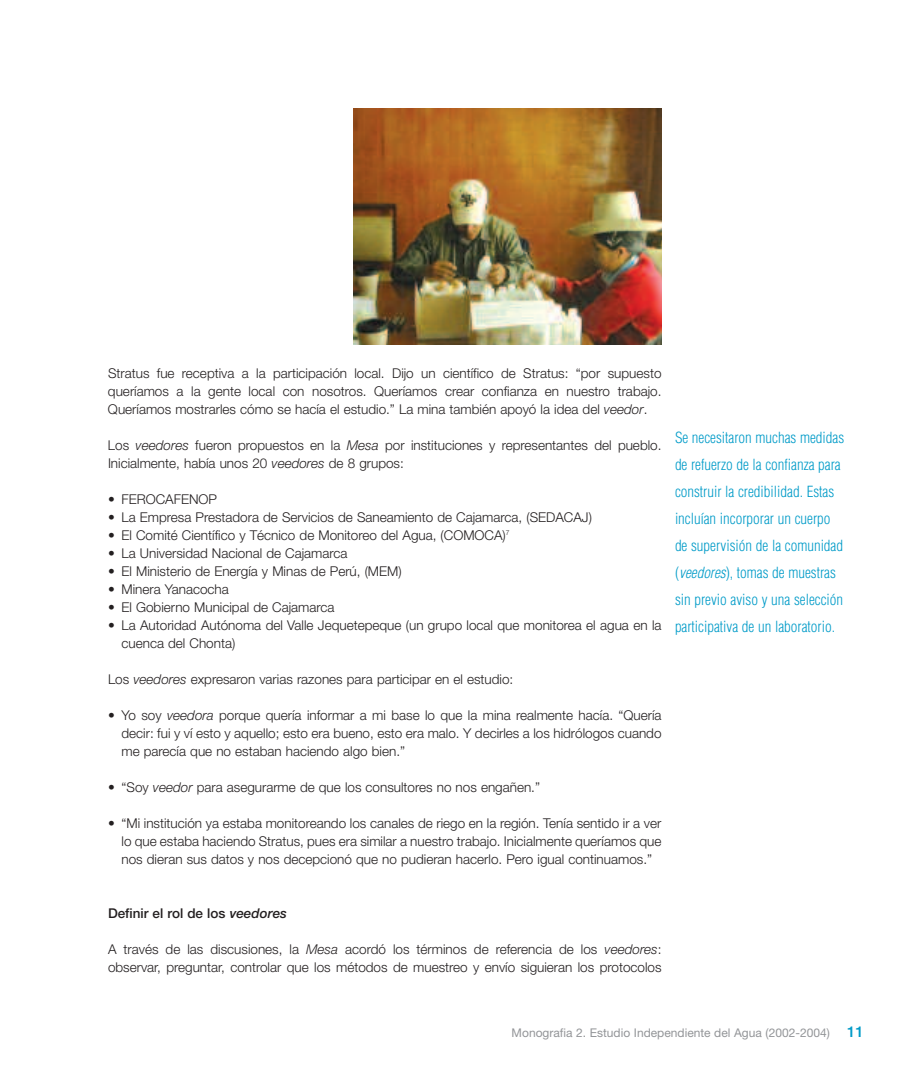
<style>
.page{position:relative;width:918px;height:1080px;background:#fff}
.page>*{position:absolute;margin:0;border:0;box-sizing:border-box;transform-origin:0 0}
.t1{font:300 condensed 15px/27px "Helvetica";color:#009bc8}
.t2{font:300 13.5px/18px "Helvetica Neue";color:#231f20;text-align:justify}
.t3{font:500 13.5px "Helvetica Neue";color:#231f20}
.t4{font:12px "Helvetica Neue";color:#939598}
.s1{font-style:italic}
.s2{font-weight:500;font-size:15px;color:#009bc8}
</style>
<div class="page">
<img style="left:354px;top:108px;width:307px;height:237px">
<p class="t2" style="left:108px;top:365px;width:555px">Stratus fue receptiva a la participación local. Dijo un científico de Stratus: “por supuesto queríamos a la gente local con nosotros. Queríamos crear confianza en nuestro trabajo.<br>Queríamos mostrarles cómo se hacía el estudio.” La mina también apoyó la idea del <span class="s1">veedor</span>.</p>
<p class="t2" style="left:108px;top:437px;width:555px">Los <span class="s1">veedores</span> fueron propuestos en la <span class="s1">Mesa</span> por instituciones y representantes del pueblo.<br>Inicialmente, había unos 20 <span class="s1">veedores</span> de 8 grupos:</p>
<p class="t2" style="left:108px;top:491px;width:111px">• FEROCAFENOP</p>
<p class="t2" style="left:108px;top:509px;width:485px">• La Empresa Prestadora de Servicios de Saneamiento de Cajamarca, (SEDACAJ)</p>
<p class="t2" style="left:108px;top:527px;width:403px">• El Comité Científico y Técnico de Monitoreo del Agua, (COMOCA)<sup>7</sup></p>
<p class="t2" style="left:108px;top:545px;width:241px">• La Universidad Nacional de Cajamarca</p>
<p class="t2" style="left:108px;top:563px;width:295px">• El Ministerio de Energía y Minas de Perú, (MEM)</p>
<p class="t2" style="left:108px;top:581px;width:122px">• Minera Yanacocha</p>
<p class="t2" style="left:108px;top:599px;width:228px">• El Gobierno Municipal de Cajamarca</p>
<p class="t2" style="left:122px;top:617px;width:542px;text-indent:-14px">• La Autoridad Autónoma del Valle Jequetepeque (un grupo local que monitorea el agua en la cuenca del Chonta)</p>
<p class="t2" style="left:108px;top:671px;width:407px">Los <span class="s1">veedores</span> expresaron varias razones para participar en el estudio:</p>
<p class="t2" style="left:122px;top:707px;width:542px;text-indent:-14px">• Yo soy <span class="s1">veedora</span> porque quería informar a mi base lo que la mina realmente hacía. “Quería decir: fui y ví esto y aquello; esto era bueno, esto era malo. Y decirles a los hidrólogos cuando me parecía que no estaban haciendo algo bien.”</p>
<p class="t2" style="left:108px;top:779px;width:434px">• “Soy <span class="s1">veedor</span> para asegurarme de que los consultores no nos engañen.”</p>
<p class="t2" style="left:122px;top:815px;width:542px;text-indent:-14px">• “Mi institución ya estaba monitoreando los canales de riego en la región. Tenía sentido ir a ver lo que estaba haciendo Stratus, pues era similar a nuestro trabajo. Inicialmente queríamos que nos dieran sus datos y nos decepcionó que no pudieran hacerlo. Pero igual continuamos.”</p>
<p class="t1" style="left:675px;top:425px;width:171px">Se necesitaron muchas medidas de refuerzo de la confianza para construir la credibilidad. Estas incluían incorporar un cuerpo de supervisión de la comunidad (<span class="s1">veedores</span>), tomas de muestras sin previo aviso y una selección participativa de un laboratorio.</p>
<p class="t3" style="left:108px;top:908px;width:180px">Definir el rol de los <span class="s1">veedores</span></p>
<p class="t2" style="left:108px;top:941px;width:555px">A través de las discusiones, la <span class="s1">Mesa</span> acordó los términos de referencia de los <span class="s1">veedores</span>: observar, preguntar, controlar que los métodos de muestreo y envío siguieran los protocolos</p>
<p class="t4" style="left:512px;top:1028px;width:354px">Monografia 2. Estudio Independiente del Agua (2002-2004) <span class="s2">11</span></p>
</div>
